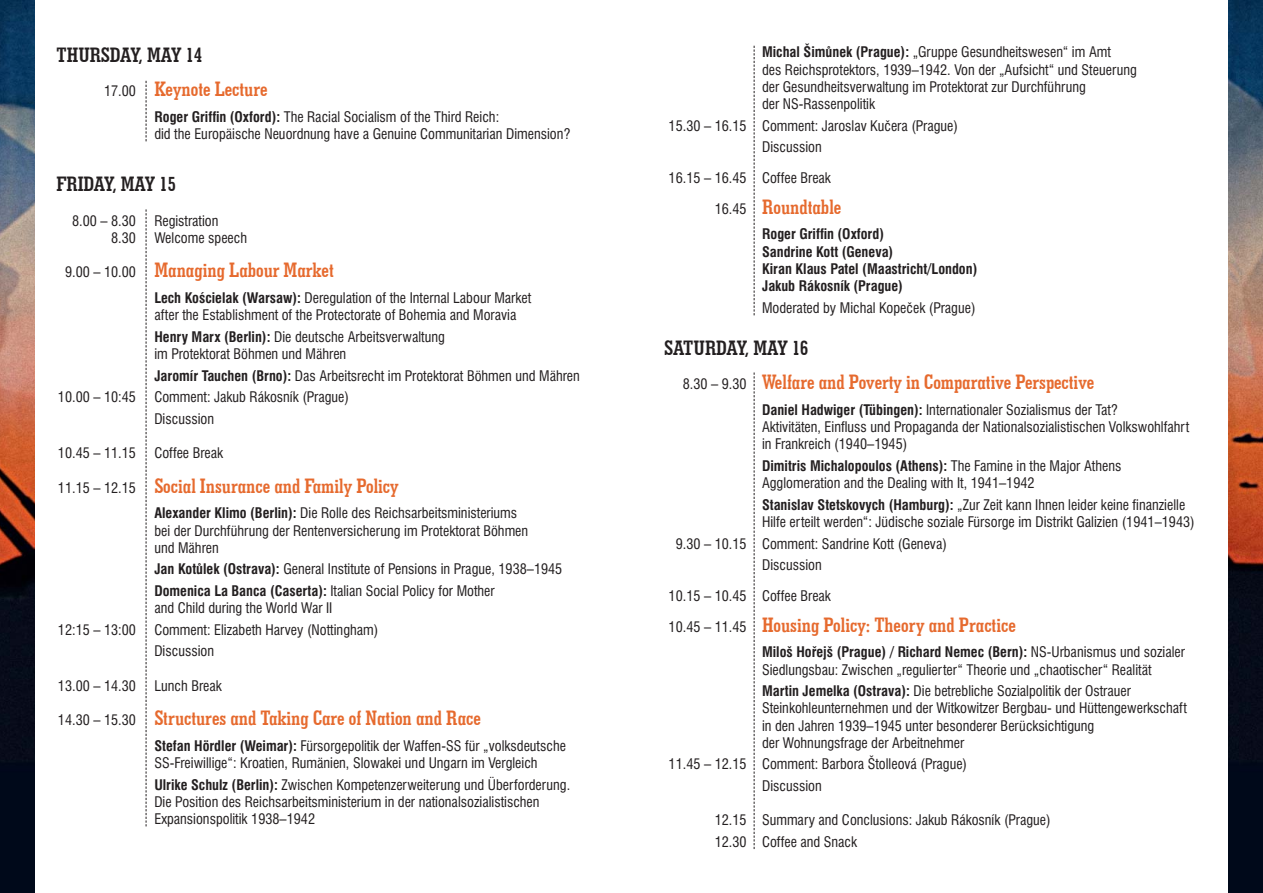
<style>
.page{position:relative;width:1263px;height:893px;background:#fff}
.page>*{position:absolute;margin:0;border:0;box-sizing:border-box;transform-origin:0 0}
.t1{font:700 condensed 21px/34.5px "Geometric Slab 703 BT";color:#e66a2e}
.t2{font:700 condensed 21px/34.5px "Geometric Slab 703 BT";color:#231f20}
.t3{font:condensed 14.25px/17.2px "Swiss 721 AT";color:#231f20}
.t4{font:700 condensed 14.25px/17.2px "Swiss 721 AT";color:#231f20}
.s1{font-family:"Swiss 721 AT";font-weight:400;font-size:14.25px}
.s2{color:#e66a2e}
.s3{font-weight:700}
.s4{font-family:"Swiss 721 AT";font-weight:400;font-size:14.25px;color:#231f20}
.s5{color:#231f20}
</style>
<div class="page">
<img style="left:1229px;top:0;width:34px;height:893px">
<svg style="left:146px;top:209px;width:1px;height:617px"></svg>
<svg style="left:146px;top:81px;width:1px;height:60px"></svg>
<svg style="left:754px;top:46px;width:1px;height:269px"></svg>
<svg style="left:754px;top:372px;width:1px;height:477px"></svg>
<img style="left:0;top:0;width:34px;height:893px">
<h1 class="t2" style="left:104px;top:37px;width:165px;text-indent:-48px">THURSDAY, MAY 14<br><span class="s1">17.00</span> <span class="s2">Keynote Lecture</span></h1>
<p class="t3" style="left:154px;top:110px;width:418px"><span class="s3">Roger Griffin (Oxford):</span> The Racial Socialism of the Third Reich:<br>did the Europäische Neuordnung have a Genuine Communitarian Dimension?</p>
<h1 class="t2" style="left:57px;top:166px;width:121px">FRIDAY, MAY 15</h1>
<p class="t3" style="left:72px;top:214px;width:65px">8.00 – 8.30</p>
<p class="t3" style="left:154px;top:214px;width:66px">Registration</p>
<p class="t3" style="left:111px;top:231px;width:26px">8.30</p>
<p class="t3" style="left:154px;top:231px;width:94px">Welcome speech</p>
<h1 class="t1" style="left:65px;top:252px;width:270px"><span class="s4">9.00 – 10.00</span> Managing Labour Market</h1>
<p class="t3" style="left:154px;top:291px;width:378px"><span class="s3">Lech Kościelak (Warsaw):</span> Deregulation of the Internal Labour Market after the Establishment of the Protectorate of Bohemia and Moravia</p>
<p class="t3" style="left:154px;top:330px;width:292px"><span class="s3">Henry Marx (Berlin):</span> Die deutsche Arbeitsverwaltung im Protektorat Böhmen und Mähren</p>
<p class="t3" style="left:154px;top:369px;width:427px"><span class="s3">Jaromír Tauchen (Brno):</span> Das Arbeitsrecht im Protektorat Böhmen und Mähren</p>
<p class="t3" style="left:58px;top:390px;width:80px">10.00 – 10:45</p>
<p class="t3" style="left:154px;top:388px;width:196px;line-height:21.5px">Comment: Jakub Rákosník (Prague)<br>Discussion</p>
<p class="t3" style="left:58px;top:446px;width:80px">10.45 – 11.15</p>
<p class="t3" style="left:154px;top:446px;width:70px">Coffee Break</p>
<h1 class="t1" style="left:58px;top:468px;width:342px"><span class="s4">11.15 – 12.15</span> Social Insurance and Family Policy</h1>
<p class="t3" style="left:154px;top:506px;width:375px"><span class="s3">Alexander Klimo (Berlin):</span> Die Rolle des Reichsarbeitsministeriums bei der Durchführung der Rentenversicherung im Protektorat Böhmen und Mähren</p>
<p class="t3" style="left:154px;top:560px;width:410px;line-height:21.5px"><span class="s3">Jan Kotůlek (Ostrava):</span> General Institute of Pensions in Prague, 1938–1945<br><span class="s3">Domenica La Banca (Caserta):</span> Italian Social Policy for Mother</p>
<p class="t3" style="left:154px;top:601px;width:179px">and Child during the World War II</p>
<p class="t3" style="left:58px;top:623px;width:80px">12:15 – 13:00</p>
<p class="t3" style="left:154px;top:621px;width:225px;line-height:21.5px">Comment: Elizabeth Harvey (Nottingham)<br>Discussion</p>
<p class="t3" style="left:58px;top:679px;width:80px">13.00 – 14.30</p>
<p class="t3" style="left:154px;top:679px;width:69px">Lunch Break</p>
<h1 class="t1" style="left:58px;top:700px;width:424px"><span class="s4">14.30 – 15.30</span> Structures and Taking Care of Nation and Race</h1>
<p class="t3" style="left:154px;top:739px;width:413px"><span class="s3">Stefan Hördler (Weimar):</span> Fürsorgepolitik der Waffen-SS für „volksdeutsche<br>SS-Freiwillige“: Kroatien, Rumänien, Slowakei und Ungarn im Vergleich</p>
<p class="t3" style="left:154px;top:778px;width:417px"><span class="s3">Ulrike Schulz (Berlin):</span> Zwischen Kompetenzerweiterung und Überforderung.<br>Die Position des Reichsarbeitsministerium in der nationalsozialistischen<br>Expansionspolitik 1938–1942</p>
<p class="t3" style="left:762px;top:45px;width:376px"><span class="s3">Michal Šimůnek (Prague):</span> „Gruppe Gesundheitswesen“ im Amt<br>des Reichsprotektors, 1939–1942. Von der „Aufsicht“ und Steuerung der Gesundheitsverwaltung im Protektorat zur Durchführung<br>der NS-Rassenpolitik</p>
<p class="t3" style="left:762px;top:117px;width:197px;line-height:21.5px;text-indent:-93px">15.30 – 16.15 Comment: Jaroslav Kučera (Prague)<br>Discussion</p>
<p class="t3" style="left:669px;top:171px;width:164px">16.15 – 16.45 Coffee Break</p>
<h1 class="t1" style="left:715px;top:189px;width:128px"><span class="s4">16.45</span> Roundtable</h1>
<p class="t4" style="left:762px;top:227px;width:217px">Roger Griffin (Oxford)<br>Sandrine Kott (Geneva)<br>Kiran Klaus Patel (Maastricht/London)<br>Jakub Rákosník (Prague)</p>
<p class="t3" style="left:762px;top:301px;width:215px">Moderated by Michal Kopeček (Prague)</p>
<h1 class="t1" style="left:683px;top:330px;width:413px;text-indent:-19px"><span class="s5">SATURDAY, MAY 16<br></span><span class="s4">8.30 – 9.30</span> Welfare and Poverty in Comparative Perspective</h1>
<p class="t3" style="left:762px;top:403px;width:429px"><span class="s3">Daniel Hadwiger (Tübingen):</span> Internationaler Sozialismus der Tat?<br>Aktivitäten, Einfluss und Propaganda der Nationalsozialistischen Volkswohlfahrt in Frankreich (1940–1945)</p>
<p class="t3" style="left:762px;top:459px;width:361px"><span class="s3">Dimitris Michalopoulos (Athens):</span> The Famine in the Major Athens<br>Agglomeration and the Dealing with It, 1941–1942</p>
<p class="t3" style="left:762px;top:498px;width:434px"><span class="s3">Stanislav Stetskovych (Hamburg):</span> „Zur Zeit kann Ihnen leider keine finanzielle<br>Hilfe erteilt werden“: Jüdische soziale Fürsorge im Distrikt Galizien (1941–1943)</p>
<p class="t3" style="left:762px;top:534px;width:186px;line-height:21.5px;text-indent:-86px">9.30 – 10.15 Comment: Sandrine Kott (Geneva)<br>Discussion</p>
<p class="t3" style="left:669px;top:589px;width:164px">10.15 – 10.45 Coffee Break</p>
<h1 class="t1" style="left:669px;top:607px;width:349px"><span class="s4">10.45 – 11.45</span> Housing Policy: Theory and Practice</h1>
<p class="t3" style="left:762px;top:645px;width:424px"><span class="s3">Miloš Hořejš (Prague) / Richard Nemec (Bern):</span> NS-Urbanismus und sozialer<br>Siedlungsbau: Zwischen „regulierter“ Theorie und „chaotischer“ Realität</p>
<p class="t3" style="left:762px;top:684px;width:426px"><span class="s3">Martin Jemelka (Ostrava):</span> Die betrebliche Sozialpolitik der Ostrauer Steinkohleunternehmen und der Witkowitzer Bergbau- und Hüttengewerkschaft in den Jahren 1939–1945 unter besonderer Berücksichtigung<br>der Wohnungsfrage der Arbeitnehmer</p>
<p class="t3" style="left:762px;top:755px;width:207px;line-height:21.5px;text-indent:-93px">11.45 – 12.15 Comment: Barbora Štolleová (Prague)<br>Discussion</p>
<p class="t3" style="left:715px;top:811px;width:337px;line-height:21.5px">12.15 Summary and Conclusions: Jakub Rákosník (Prague)<br>12.30 Coffee and Snack</p>
</div>
